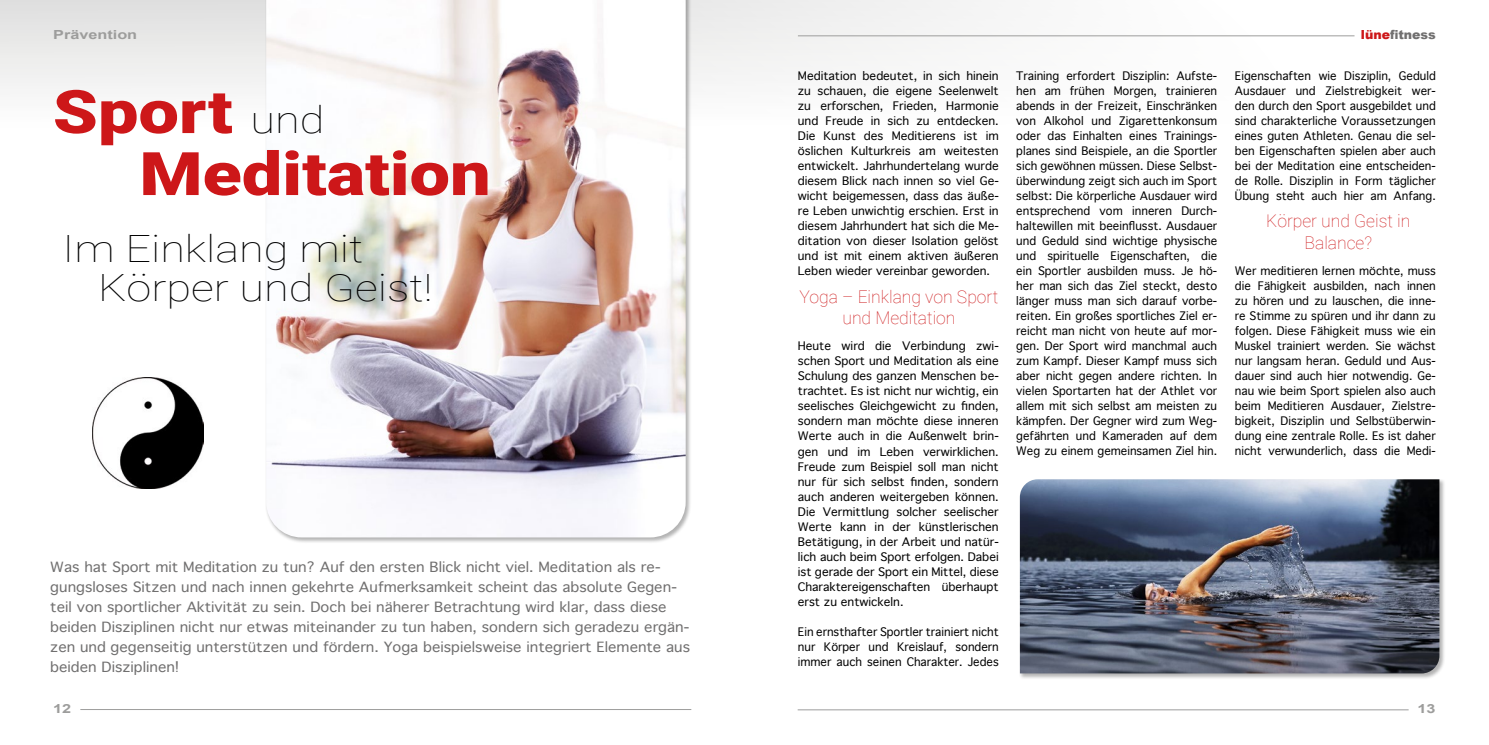
<style>
.page{position:relative;width:1489px;height:745px;background:#fff}
.page>*{position:absolute;margin:0;border:0;box-sizing:border-box;transform-origin:0 0}
.t1{font:900 60px/61.9px "Roboto";color:#cd1719;scale:1.2 1}
.t2{font:100 37.5px/38.9px "Roboto";color:#000;scale:1.2 1}
.t3{font:100 17.5px/21px "Roboto";color:#cd1719;text-align:center}
.t4{font:13.5px/20px "Geneva";color:#706f6f;scale:1.08 1}
.t5{font:700 12.5px "Arial";color:#9d9d9c;scale:1.3 1}
.t6{font:900 12.5px "Arial";color:#706f6f}
.t7{font:11.25px/15px "Geneva";color:#000;text-align:justify}
.s1{font-weight:100;font-size:37.5px;color:#000}
.s2{color:#cd1719}
</style>
<div class="page">
<svg style="left:0;top:0;width:1300px;height:89px"></svg>
<hr style="left:80px;top:708px;width:611px;height:1px;background:#9d9d9c">
<hr style="left:797px;top:709px;width:611px;height:1px;background:#9d9d9c">
<hr style="left:797px;top:35px;width:557px;height:1px;background:#9d9d9c">
<div style="left:265px;top:0;width:427px;height:543px;background:#000;opacity:.3"></div>
<img style="left:266px;top:0;width:419px;height:537px">
<img style="left:92px;top:377px;width:112px;height:111px">
<div style="left:1019px;top:478px;width:426px;height:201px;background:#000;opacity:.3"></div>
<img style="left:1019px;top:479px;width:420px;height:194px">
<p class="t5" style="left:53px;top:26px;width:66px">Prävention</p>
<h1 class="t1" style="left:139px;top:78px;width:294px;text-indent:-87px">Sport <span class="s1">und<br></span>Meditation</h1>
<h2 class="t2" style="left:98px;top:227px;width:280px;text-indent:-35px">Im Einklang mit<br>Körper und Geist!</h2>
<p class="t4" style="left:50px;top:556px;width:594px">Was hat Sport mit Meditation zu tun? Auf den ersten Blick nicht viel. Meditation als re&shy;gungsloses Sitzen und nach innen gekehrte Aufmerksamkeit scheint das absolute Gegen&shy;teil von sportlicher Aktivität zu sein. Doch bei näherer Betrachtung wird klar, dass diese beiden Disziplinen nicht nur etwas miteinander zu tun haben, sondern sich geradezu ergän&shy;zen und gegenseitig unterstützen und fördern. Yoga beispielsweise integriert Elemente aus beiden Disziplinen!</p>
<p class="t5" style="left:53px;top:700px;width:15px">12</p>
<p class="t7" style="left:797px;top:69px;width:202px">Meditation bedeutet, in sich hinein zu schauen, die eigene Seelenwelt zu erforschen, Frieden, Harmonie und Freude in sich zu entdecken.<br>Die Kunst des Meditierens ist im öslichen Kulturkreis am weitesten entwickelt. Jahrhundertelang wurde diesem Blick nach innen so viel Ge&shy;wicht beigemessen, dass das äuße&shy;re Leben unwichtig erschien. Erst in diesem Jahrhundert hat sich die Me&shy;ditation von dieser Isolation gelöst und ist mit einem aktiven äußeren Leben wieder vereinbar geworden.</p>
<h3 class="t3" style="left:799px;top:285px;width:200px">Yoga – Einklang von Sport und Meditation</h3>
<p class="t7" style="left:797px;top:339px;width:202px">Heute wird die Verbindung zwi&shy;schen Sport und Meditation als eine Schulung des ganzen Menschen be&shy;trachtet. Es ist nicht nur wichtig, ein seelisches Gleichgewicht zu finden, sondern man möchte diese inneren Werte auch in die Außenwelt brin&shy;gen und im Leben verwirklichen.<br>Freude zum Beispiel soll man nicht nur für sich selbst finden, sondern auch anderen weitergeben können.<br>Die Vermittlung solcher seelischer Werte kann in der künstlerischen Betätigung, in der Arbeit und natür&shy;lich auch beim Sport erfolgen. Dabei ist gerade der Sport ein Mittel, diese Charaktereigenschaften überhaupt erst zu entwickeln.</p>
<p class="t7" style="left:797px;top:624px;width:202px">Ein ernsthafter Sportler trainiert nicht nur Körper und Kreislauf, sondern immer auch seinen Charakter. Jedes</p>
<p class="t6" style="left:1360px;top:25px;width:77px"><span class="s2">lüne</span>fitness</p>
<p class="t7" style="left:1016px;top:68px;width:202px">Training erfordert Disziplin: Aufste&shy;hen am frühen Morgen, trainieren abends in der Freizeit, Einschränken von Alkohol und Zigarettenkonsum oder das Einhalten eines Trainings&shy;planes sind Beispiele, an die Sportler sich gewöhnen müssen. Diese Selbst&shy;überwindung zeigt sich auch im Sport selbst: Die körperliche Ausdauer wird entsprechend vom inneren Durch&shy;haltewillen mit beeinflusst. Ausdauer und Geduld sind wichtige physische und spirituelle Eigenschaften, die ein Sportler ausbilden muss. Je hö&shy;her man sich das Ziel steckt, desto länger muss man sich darauf vorbe&shy;reiten. Ein großes sportliches Ziel er&shy;reicht man nicht von heute auf mor&shy;gen. Der Sport wird manchmal auch zum Kampf. Dieser Kampf muss sich aber nicht gegen andere richten. In vielen Sportarten hat der Athlet vor allem mit sich selbst am meisten zu kämpfen. Der Gegner wird zum Weg&shy;gefährten und Kameraden auf dem Weg zu einem gemeinsamen Ziel hin.</p>
<p class="t7" style="left:1234px;top:68px;width:202px">Eigenschaften wie Disziplin, Geduld Ausdauer und Zielstrebigkeit wer&shy;den durch den Sport ausgebildet und sind charakterliche Voraussetzungen eines guten Athleten. Genau die sel&shy;ben Eigenschaften spielen aber auch bei der Meditation eine entscheiden&shy;de Rolle. Disziplin in Form täglicher Übung steht auch hier am Anfang.</p>
<h3 class="t3" style="left:1266px;top:210px;width:145px">Körper und Geist in<br>Balance?</h3>
<p class="t7" style="left:1234px;top:263px;width:202px">Wer meditieren lernen möchte, muss die Fähigkeit ausbilden, nach innen zu hören und zu lauschen, die inne&shy;re Stimme zu spüren und ihr dann zu folgen. Diese Fähigkeit muss wie ein Muskel trainiert werden. Sie wächst nur langsam heran. Geduld und Aus&shy;dauer sind auch hier notwendig. Ge&shy;nau wie beim Sport spielen also auch beim Meditieren Ausdauer, Zielstre&shy;bigkeit, Disziplin und Selbstüberwin&shy;dung eine zentrale Rolle. Es ist daher nicht verwunderlich, dass die Medi-</p>
<p class="t5" style="left:1417px;top:700px;width:15px">13</p>
</div>
